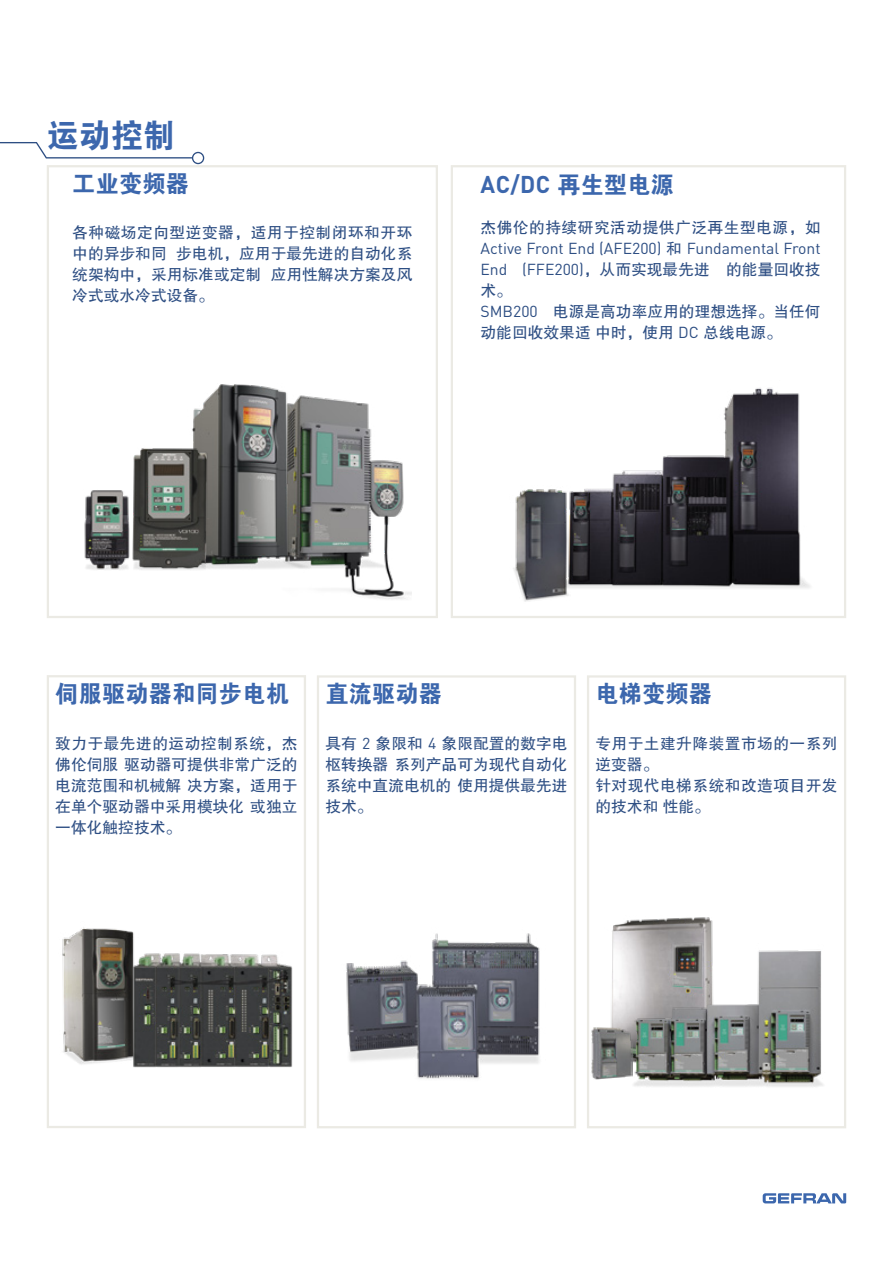
<style>
.page{position:relative;width:893px;height:1263px;background:#fff}
.page>*{position:absolute;margin:0;border:0;box-sizing:border-box;transform-origin:0 0}
.t1{font:33px "FZDHTJW GB1 0";color:#3c67ad;scale:.96 1}
.t2{font:24px "FZDHTJW GB1 0";letter-spacing:.015em;color:#3c67ad;scale:.96 1}
.t3{font:700 24px "DINOT";color:#3c67ad;scale:.96 1}
.t4{font:15.75px/21px "FZHTJW GB1 0";color:#2d4e83;text-align:justify}
.t5{font:15.75px/21px "FZHTJW GB1 0";letter-spacing:.025em;color:#2d4e83}
.t6{font:15.75px "DINOT";color:#2d4e83}
.t7{font:15.75px "FZHTJW GB1 0";letter-spacing:.03em;color:#2d4e83}
.s1{font-family:"FZDHTJW GB1 0";font-weight:400}
.s2{font-family:"FZHTJW GB1 0"}
.s3{font-family:"DINOT"}
</style>
<div class="page">
<div style="left:47px;top:675px;width:259px;height:453px;border:2px solid #ebeae4"></div>
<div style="left:317px;top:675px;width:259px;height:453px;border:2px solid #ebeae4"></div>
<div style="left:587px;top:675px;width:259px;height:453px;border:2px solid #ebeae4"></div>
<div style="left:47px;top:165px;width:391px;height:453px;border:2px solid #ebeae4"></div>
<div style="left:451px;top:165px;width:395px;height:453px;border:2px solid #ebeae4"></div>
<svg style="left:0;top:142px;width:204px;height:22px"></svg>
<svg style="left:763px;top:1193px;width:83px;height:10px"></svg>
<img style="left:319px;top:397px;width:93px;height:203px">
<img style="left:159px;top:384px;width:160px;height:232px">
<img style="left:84px;top:435px;width:146px;height:149px">
<img style="left:149px;top:953px;width:144px;height:115px">
<img style="left:62px;top:927px;width:87px;height:141px">
<img style="left:346px;top:933px;width:194px;height:146px">
<img style="left:611px;top:917px;width:102px;height:110px">
<img style="left:591px;top:1027px;width:36px;height:53px">
<img style="left:627px;top:943px;width:196px;height:144px">
<img style="left:546px;top:388px;width:275px;height:230px">
<img style="left:513px;top:486px;width:58px;height:118px">
<h1 class="t1" style="left:47px;top:118px;width:135px">运动控制</h1>
<h2 class="t2" style="left:72px;top:170px;width:123px">工业变频器</h2>
<p class="t4" style="left:72px;top:222px;width:342px">各种磁场定向型逆变器，适用于控制闭环和开环中的异步和同 步电机，应用于最先进的自动化系统架构中，采用标准或定制 应用性解决方案及风冷式或水冷式设备。</p>
<h2 class="t3" style="left:481px;top:168px;width:203px">AC/DC <span class="s1">再生型电源</span></h2>
<p class="t7" style="left:480px;top:218px;width:342px">杰佛伦的持续研究活动提供广泛再生型电源，如</p>
<p class="t6" style="left:480px;top:238px;width:342px">Active Front End (AFE200) <span class="s2">和</span> Fundamental Front</p>
<p class="t4" style="left:480px;top:259px;width:342px;text-align:left"><span class="s3">End (FFE200)</span>，从而实现最先进 的能量回收技术。<br><span class="s3">SMB200</span> 电源是高功率应用的理想选择。当任何动能回收效果适 中时，使用 <span class="s3">DC</span> 总线电源。</p>
<h2 class="t2" style="left:55px;top:681px;width:245px">伺服驱动器和同步电机</h2>
<p class="t4" style="left:55px;top:733px;width:244px">致力于最先进的运动控制系统，杰佛伦伺服 驱动器可提供非常广泛的电流范围和机械解 决方案，适用于在单个驱动器中采用模块化 或独立一体化触控技术。</p>
<h2 class="t2" style="left:325px;top:681px;width:123px">直流驱动器</h2>
<p class="t4" style="left:325px;top:733px;width:244px">具有 <span class="s3">2</span> 象限和 <span class="s3">4</span> 象限配置的数字电枢转换器 系列产品可为现代自动化系统中直流电机的 使用提供最先进技术。</p>
<h2 class="t2" style="left:595px;top:681px;width:123px">电梯变频器</h2>
<p class="t5" style="left:595px;top:733px;width:244px">专用于土建升降装置市场的一系列逆变器。<br>针对现代电梯系统和改造项目开发的技术和 性能。</p>
</div>
